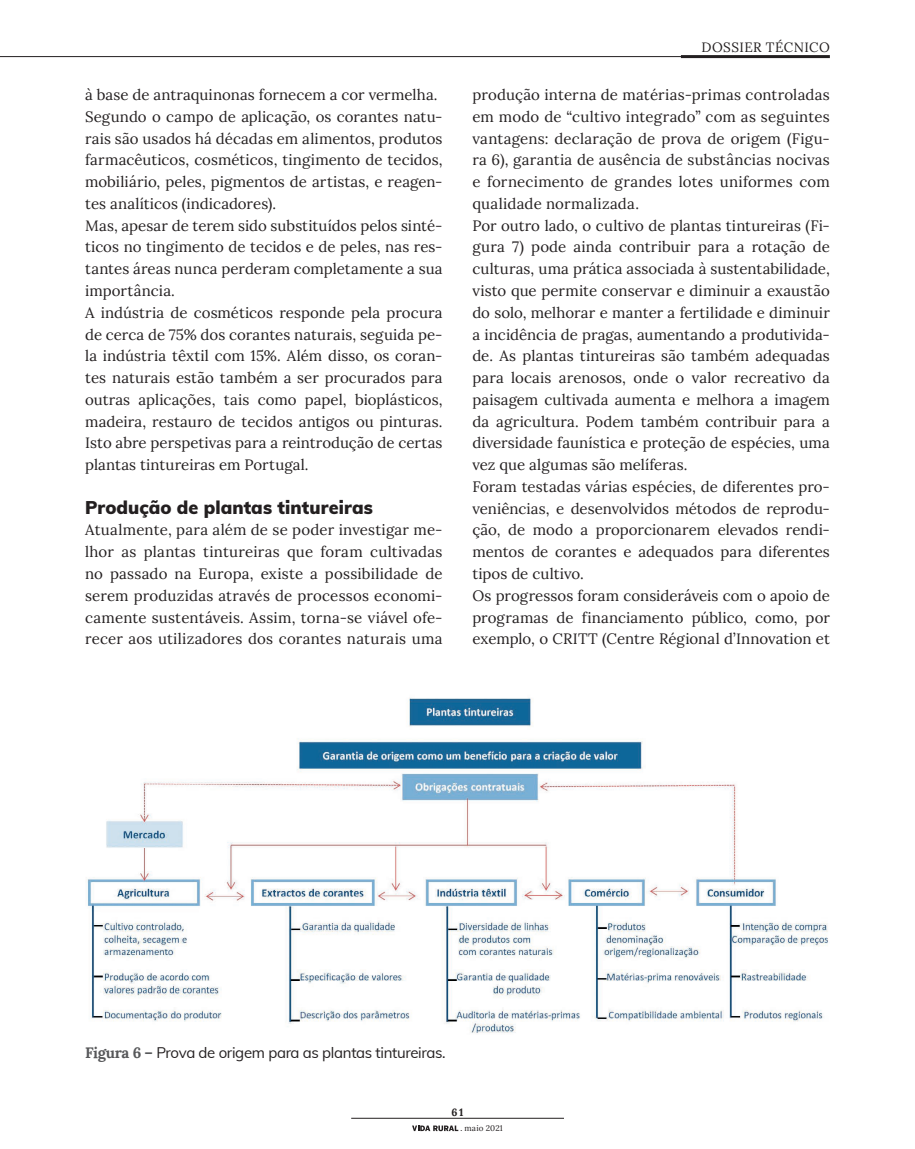
<style>
.page{position:relative;width:915px;height:1149px;background:#fff}
.page>*{position:absolute;margin:0;border:0;box-sizing:border-box;transform-origin:0 0}
.t1{font:900 18px "Muli";letter-spacing:.005em;color:#231f20}
.t2{font:15px/21.8px "Lora";letter-spacing:.005em;color:#231f20}
.t3{font:15px "Muli";letter-spacing:-.02em;color:#231f20}
.t4{font:13.5px "Lora";letter-spacing:.03em;color:#231f20}
.t5{font:700 10.5px "Lora";color:#231f20}
.t6{font:8.1px "Lora";letter-spacing:.025em;color:#231f20}
.s1{font-family:"Lora";font-weight:700;color:#57585a}
.s2{font-family:"Poynter Text Roman Two"}
</style>
<div class="page">
<hr style="left:0;top:56px;width:702px;height:1px;background:#231f20">
<svg style="left:412px;top:1125px;width:46px;height:5px"></svg>
<hr style="left:680px;top:55px;width:149px;height:3px;background:#231f20">
<hr style="left:351px;top:1117px;width:212px;height:1px;background:#231f20">
<img style="left:87px;top:698px;width:741px;height:335px">
<p class="t2" style="left:85px;top:83px;width:359px">à base de antraquinonas fornecem a cor vermelha.<br>Segundo o campo de aplicação, os corantes natu&shy;rais são usados há décadas em alimentos, produtos farmacêuticos, cosméticos, tingimento de tecidos, mobiliário, peles, pigmentos de artistas, e reagen&shy;tes analíticos (indicadores).<br>Mas, apesar de terem sido substituídos pelos sinté&shy;ticos no tingimento de tecidos e de peles, nas res&shy;tantes áreas nunca perderam completamente a sua importância.<br>A indústria de cosméticos responde pela procura de cerca de 75% dos corantes naturais, seguida pe&shy;la indústria têxtil com 15%. Além disso, os coran&shy;tes naturais estão também a ser procurados para outras aplicações, tais como papel, bioplásticos, madeira, restauro de tecidos antigos ou pinturas.<br>Isto abre perspetivas para a reintrodução de certas plantas tintureiras em Portugal.</p>
<p class="t1" style="left:85px;top:494px;width:289px">Produção de plantas tintureiras</p>
<p class="t2" style="left:85px;top:518px;width:359px;text-align:justify">Atualmente, para além de se poder investigar me&shy;lhor as plantas tintureiras que foram cultivadas no passado na Europa, existe a possibilidade de serem produzidas através de processos economi&shy;camente sustentáveis. Assim, torna-se viável ofe&shy;recer aos utilizadores dos corantes naturais uma</p>
<p class="t4" style="left:701px;top:37px;width:130px">DOSSIER TÉCNICO</p>
<p class="t2" style="left:472px;top:83px;width:359px">produção interna de matérias-primas controladas em modo de “cultivo integrado” com as seguintes vantagens: declaração de prova de origem (Figu&shy;ra 6), garantia de ausência de substâncias nocivas e fornecimento de grandes lotes uniformes com qualidade normalizada.<br>Por outro lado, o cultivo de plantas tintureiras (Fi&shy;gura 7) pode ainda contribuir para a rotação de culturas, uma prática associada à sustentabilidade, visto que permite conservar e diminuir a exaustão do solo, melhorar e manter a fertilidade e diminuir a incidência de pragas, aumentando a produtivida&shy;de. As plantas tintureiras são também adequadas para locais arenosos, onde o valor recreativo da paisagem cultivada aumenta e melhora a imagem da agricultura. Podem também contribuir para a diversidade faunística e proteção de espécies, uma vez que algumas são melíferas.<br>Foram testadas várias espécies, de diferentes pro&shy;veniências, e desenvolvidos métodos de reprodu&shy;ção, de modo a proporcionarem elevados rendi&shy;mentos de corantes e adequados para diferentes tipos de cultivo.<br>Os progressos foram consideráveis com o apoio de programas de financiamento público, como, por exemplo, o CRITT (Centre Régional d’Innovation et</p>
<p class="t3" style="left:85px;top:1041px;width:362px"><span class="s1">Figura 6 –</span> Prova de origem para as plantas tintureiras.</p>
<p class="t5" style="left:451px;top:1103px;width:14px">61</p>
<p class="t6" style="left:460px;top:1121px;width:44px"><span class="s2">.</span> maio 2021</p>
</div>
